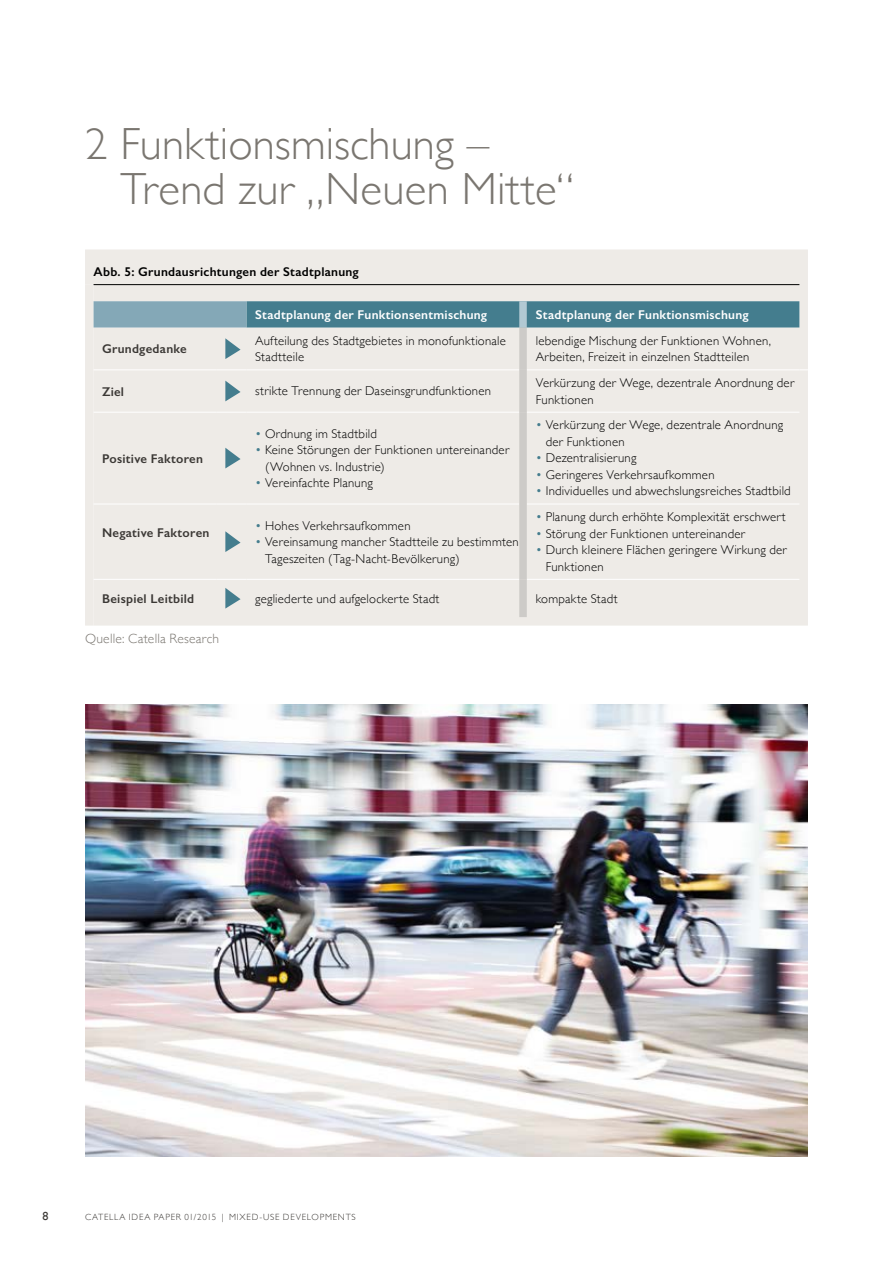
<style>
.page{position:relative;width:893px;height:1263px;background:#fff}
.page>*{position:absolute;margin:0;border:0;box-sizing:border-box;transform-origin:0 0}
.t1{font:300 45px/45px "Gill Sans";letter-spacing:.005em;color:#7a7670}
.t2{font:300 13.5px "Gill Sans";letter-spacing:.015em;color:#7a7670}
.t3{font:300 12.75px/16.5px "Gill Sans";letter-spacing:.02em;color:#000}
.t4{font:600 12.75px "Gill Sans";letter-spacing:.02em;color:#fff}
.t5{font:600 12.75px "Gill Sans";letter-spacing:.02em;color:#3b3835}
.t6{font:600 12.75px "Gill Sans";letter-spacing:.02em;color:#000}
.t7{font:12px "Gill Sans";color:#3b3835}
.t8{font:300 9px "Gill Sans";letter-spacing:.085em;color:#3b3835}
.s1{color:#447d8e}
</style>
<div class="page">
<div style="left:85px;top:249px;width:723px;height:35px;background:#eeebe7"></div>
<svg style="left:85px;top:284px;width:723px;height:342px;background:#e1e2e0"></svg>
<img style="left:85px;top:704px;width:723px;height:452px">
<h1 class="t1" style="left:120px;top:119px;width:455px;text-indent:-35px">2 Funktionsmischung –<br>Trend zur „Neuen Mitte“</h1>
<p class="t6" style="left:94px;top:264px;width:267px">Abb. 5: Grundausrichtungen der Stadtplanung</p>
<p class="t4" style="left:255px;top:307px;width:234px">Stadtplanung der Funktionsentmischung</p>
<p class="t4" style="left:536px;top:307px;width:214px">Stadtplanung der Funktionsmischung</p>
<p class="t5" style="left:102px;top:341px;width:86px">Grundgedanke</p>
<p class="t3" style="left:255px;top:332px;width:252px">Aufteilung des Stadtgebietes in monofunktionale<br>Stadtteile</p>
<p class="t3" style="left:536px;top:332px;width:237px">lebendige Mischung der Funktionen Wohnen,<br>Arbeiten, Freizeit in einzelnen Stadtteilen</p>
<p class="t5" style="left:102px;top:384px;width:24px">Ziel</p>
<p class="t3" style="left:255px;top:382px;width:237px">strikte Trennung der Daseinsgrundfunktionen</p>
<p class="t3" style="left:536px;top:374px;width:260px">Verkürzung der Wege, dezentrale Anordnung der<br>Funktionen</p>
<p class="t5" style="left:102px;top:451px;width:103px">Positive Faktoren</p>
<p class="t5" style="left:102px;top:525px;width:109px">Negative Faktoren</p>
<p class="t3" style="left:255px;top:425px;width:123px"><span class="s1">•</span> Ordnung im Stadtbild</p>
<p class="t3" style="left:265px;top:441px;width:246px;text-indent:-10px"><span class="s1">•</span> Keine Störungen der Funktionen untereinander (Wohnen vs. Industrie)</p>
<p class="t3" style="left:255px;top:474px;width:119px"><span class="s1">•</span> Vereinfachte Planung</p>
<p class="t3" style="left:255px;top:516px;width:157px"><span class="s1">•</span> Hohes Verkehrsaufkommen</p>
<p class="t3" style="left:265px;top:533px;width:255px;text-indent:-10px"><span class="s1">•</span> Vereinsamung mancher Stadtteile zu bestimmten<br>Tageszeiten (Tag-Nacht-Bevölkerung)</p>
<p class="t3" style="left:546px;top:416px;width:239px;text-indent:-10px"><span class="s1">•</span> Verkürzung der Wege, dezentrale Anordnung der Funktionen</p>
<p class="t3" style="left:536px;top:449px;width:102px"><span class="s1">•</span> Dezentralisierung</p>
<p class="t3" style="left:536px;top:466px;width:180px"><span class="s1">•</span> Geringeres Verkehrsaufkommen</p>
<p class="t3" style="left:536px;top:482px;width:257px"><span class="s1">•</span> Individuelles und abwechslungsreiches Stadtbild</p>
<p class="t3" style="left:536px;top:508px;width:251px"><span class="s1">•</span> Planung durch erhöhte Komplexität erschwert</p>
<p class="t3" style="left:536px;top:525px;width:211px"><span class="s1">•</span> Störung der Funktionen untereinander</p>
<p class="t3" style="left:546px;top:541px;width:243px;text-indent:-10px"><span class="s1">•</span> Durch kleinere Flächen geringere Wirkung der<br>Funktionen</p>
<p class="t5" style="left:102px;top:591px;width:94px">Beispiel Leitbild</p>
<p class="t3" style="left:255px;top:590px;width:186px">gegliederte und aufgelockerte Stadt</p>
<p class="t3" style="left:536px;top:590px;width:83px">kompakte Stadt</p>
<p class="t2" style="left:85px;top:628px;width:135px">Quelle: Catella Research</p>
<p class="t7" style="left:43px;top:1209px;width:7px">8</p>
<p class="t8" style="left:85px;top:1210px;width:272px">CATELLA IDEA PAPER 01/2015 | MIXED-USE DEVELOPMENTS</p>
</div>
